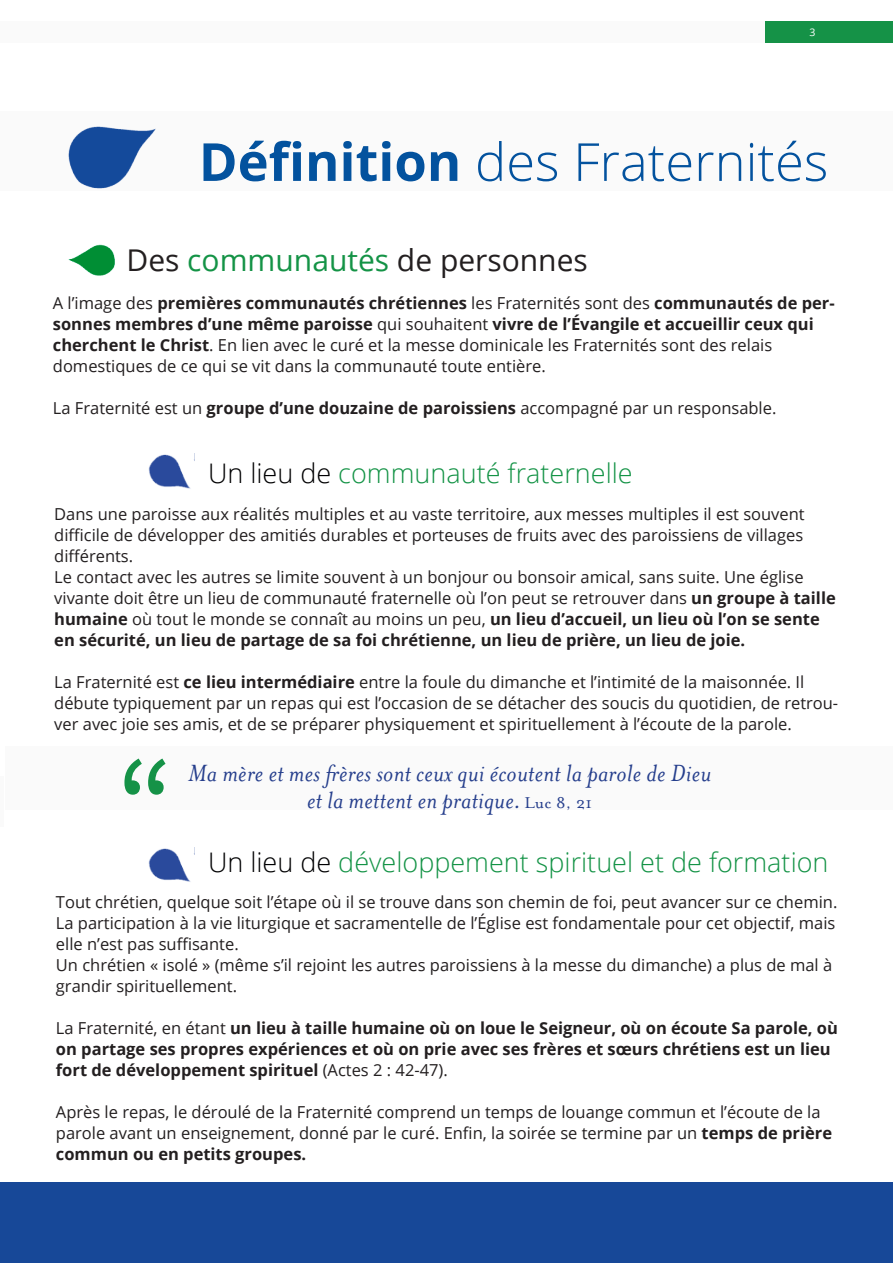
<style>
.page{position:relative;width:893px;height:1263px;background:#fff}
.page>*{position:absolute;margin:0;border:0;box-sizing:border-box;transform-origin:0 0}
.Heading_1___36pt{font:300 52.5px "Open Sans";color:#03529e}
.Heading_2___20pt{font:30px "Open Sans";color:#231f20}
.Body___12pt{font:italic 27px "Mrs Eaves OT";letter-spacing:.01em;color:#253e8c}
.Heading_2___20pt-2{font:300 27px "Open Sans";color:#149346}
.Body___9pt{font:16.5px/21px "Open Sans";color:#231f20}
.Body___9pt-2{font:700 16.5px/21px "Open Sans";color:#231f20}
.Body___7pt_Align_Rig{font:10.5px "Open Sans";color:#fff}
.s1{font-weight:700}
.s2{color:#149346}
.s3{font-weight:400}
.s4{color:#000002}
.s5{font-style:normal;font-size:18px}
</style>
<div class="page">
<div style="left:0;top:1182px;width:893px;height:81px;background:#174898"></div>
<div style="left:0;top:111px;width:893px;height:80px;background:#fafafa"></div>
<div style="left:0;top:21px;width:893px;height:21px;background:#fafafa"></div>
<hr style="left:0;top:776px;width:3px;height:51px;background:#fafafa">
<div style="left:5px;top:746px;width:888px;height:64px;background:#fafafa"></div>
<img style="left:68px;top:244px;width:47px;height:32px">
<img style="left:68px;top:126px;width:88px;height:63px">
<div style="left:765px;top:21px;width:128px;height:21px;background:#159247"></div>
<svg style="left:124px;top:758px;width:42px;height:37px"></svg>
<img style="left:148px;top:454px;width:43px;height:35px">
<img style="left:148px;top:848px;width:43px;height:34px">
<p class="Body___7pt_Align_Rig" style="left:809px;top:25px;width:8px">3</p>
<p class="Heading_1___36pt" style="left:199px;top:126px;width:631px"><span class="s1">Définition</span> des Fraternités</p>
<p class="Heading_2___20pt" style="left:126px;top:240px;width:463px">Des <span class="s2">communautés</span> de personnes</p>
<p class="Body___9pt-2" style="left:53px;top:292px;width:783px"><span class="s3">A l’image des</span> premières communautés chrétiennes <span class="s3">les Fraternités sont des</span> communautés de per&shy;sonnes membres d’une même paroisse <span class="s3">qui souhaitent</span> vivre de l’Évangile et accueillir ceux qui cherchent le Christ<span class="s3">. En lien avec le curé et la messe dominicale les Fraternités sont des relais</span></p>
<p class="Body___9pt" style="left:53px;top:355px;width:494px">domestiques de ce qui se vit dans la communauté toute entière.</p>
<p class="Body___9pt" style="left:53px;top:397px;width:725px">La Fraternité est un <span class="s1">groupe d’une douzaine de paroissiens</span> accompagné par un responsable.</p>
<p class="Heading_2___20pt-2" style="left:208px;top:455px;width:426px"><span class="s4">Un lieu de</span> communauté fraternelle</p>
<p class="Body___9pt" style="left:54px;top:503px;width:752px">Dans une paroisse aux réalités multiples et au vaste territoire, aux messes multiples il est souvent difficile de développer des amitiés durables et porteuses de fruits avec des paroissiens de villages</p>
<p class="Body___9pt" style="left:54px;top:545px;width:80px">différents.</p>
<p class="Body___9pt" style="left:54px;top:566px;width:783px">Le contact avec les autres se limite souvent à un bonjour ou bonsoir amical, sans suite. Une église vivante doit être un lieu de communauté fraternelle où l’on peut se retrouver dans <span class="s1">un groupe à taille humaine</span> où tout le monde se connaît au moins un peu, <span class="s1">un lieu d’accueil, un lieu où l’on se sente en sécurité, un lieu de partage de sa foi chrétienne, un lieu de prière, un lieu de joie.</span></p>
<p class="Body___9pt" style="left:54px;top:671px;width:785px">La Fraternité est <span class="s1">ce lieu intermédiaire</span> entre la foule du dimanche et l’intimité de la maisonnée. Il débute typiquement par un repas qui est l’occasion de se détacher des soucis du quotidien, de retrou&shy;ver avec joie ses amis, et de se préparer physiquement et spirituellement à l’écoute de la parole.</p>
<p class="Body___12pt" style="left:188px;top:758px;width:525px">Ma mère et mes frères sont ceux qui écoutent la parole de Dieu</p>
<p class="Body___12pt" style="left:307px;top:785px;width:287px">et la mettent en pratique. <span class="s5">Luc 8, 21</span></p>
<p class="Heading_2___20pt-2" style="left:208px;top:843px;width:622px"><span class="s4">Un lieu de</span> développement spirituel et de formation</p>
<p class="Body___9pt" style="left:56px;top:891px;width:783px">Tout chrétien, quelque soit l’étape où il se trouve dans son chemin de foi, peut avancer sur ce chemin.<br>La participation à la vie liturgique et sacramentelle de l’Église est fondamentale pour cet objectif, mais elle n’est pas suffisante.</p>
<p class="Body___9pt" style="left:56px;top:954px;width:778px">Un chrétien « isolé » (même s’il rejoint les autres paroissiens à la messe du dimanche) a plus de mal à grandir spirituellement.</p>
<p class="Body___9pt-2" style="left:56px;top:1017px;width:783px"><span class="s3">La Fraternité, en étant</span> un lieu à taille humaine où on loue le Seigneur, où on écoute Sa parole, où on partage ses propres expériences et où on prie avec ses frères et sœurs chrétiens est un lieu fort de développement spirituel <span class="s3">(Actes 2 : 42-47).</span></p>
<p class="Body___9pt" style="left:56px;top:1101px;width:778px">Après le repas, le déroulé de la Fraternité comprend un temps de louange commun et l’écoute de la parole avant un enseignement, donné par le curé. Enfin, la soirée se termine par un <span class="s1">temps de prière commun ou en petits groupes.</span></p>
</div>
